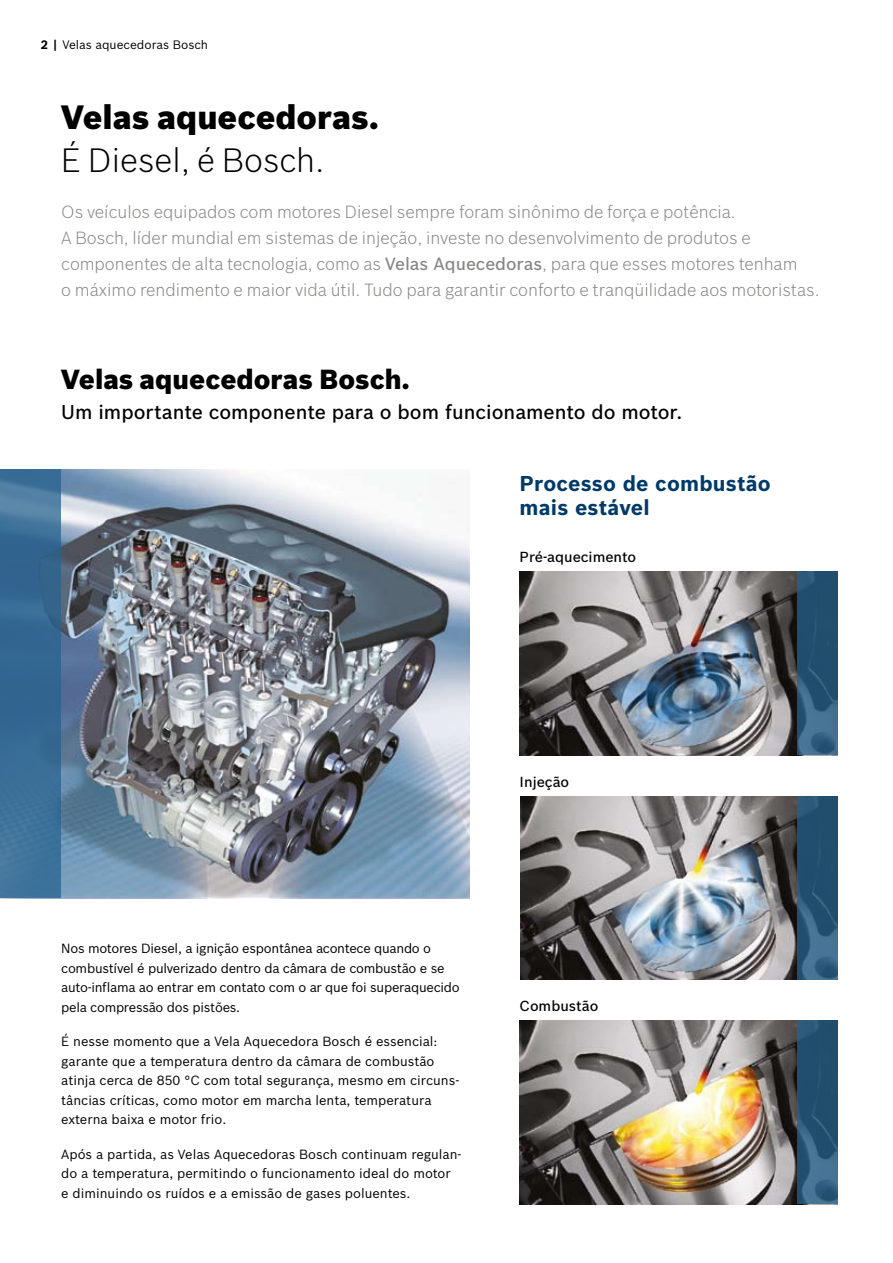
<style>
.page{position:relative;width:893px;height:1263px;background:#fff}
.page>*{position:absolute;margin:0;border:0;box-sizing:border-box;transform-origin:0 0}
.t1{font:900 33px "Bosch Sans";color:#000}
.t2{font:300 33px "Bosch Sans";color:#000}
.t3{font:900 27px "Bosch Sans";color:#000}
.t4{font:700 21px/24px "Bosch Sans";letter-spacing:.01em;color:#003a68}
.t5{font:500 19.5px "Bosch Sans";color:#000}
.t6{font:300 17.25px/26.1px "Bosch Sans";color:#878786}
.t7{font:500 14.25px "Bosch Sans";color:#000}
.t8{font:13.05px/19.5px "Bosch Sans";color:#000}
.t9{font:13.05px/19.5px "Bosch Sans";letter-spacing:-.02em;color:#000}
.t10{font:12px "Bosch Sans";color:#000}
.s1{font-weight:700}
.s2{font-weight:500}
</style>
<div class="page">
<img style="left:520px;top:571px;width:277px;height:184px">
<img style="left:520px;top:796px;width:277px;height:184px">
<img style="left:520px;top:1020px;width:277px;height:184px">
<img style="left:61px;top:469px;width:409px;height:429px">
<svg style="left:0;top:469px;width:61px;height:429px;background:#396c95"></svg>
<svg style="left:797px;top:571px;width:41px;height:184px;background:#2a5677"></svg>
<svg style="left:797px;top:796px;width:41px;height:184px;background:#295576"></svg>
<svg style="left:797px;top:1020px;width:41px;height:184px;background:#295676"></svg>
<p class="t10" style="left:41px;top:38px;width:169px"><span class="s1">2 |</span> Velas aquecedoras Bosch</p>
<h1 class="t1" style="left:61px;top:97px;width:319px">Velas aquecedoras.</h1>
<h1 class="t2" style="left:61px;top:140px;width:265px">É Diesel, é Bosch.</h1>
<p class="t6" style="left:61px;top:198px;width:760px">Os veículos equipados com motores Diesel sempre foram sinônimo de força e potência.<br>A Bosch, líder mundial em sistemas de injeção, investe no desenvolvimento de produtos e componentes de alta tecnologia, como as <span class="s2">Velas Aquecedoras</span>, para que esses motores tenham<br>o máximo rendimento e maior vida útil. Tudo para garantir conforto e tranqüilidade aos motoristas.</p>
<h2 class="t3" style="left:61px;top:363px;width:350px">Velas aquecedoras Bosch.</h2>
<h3 class="t5" style="left:61px;top:400px;width:622px">Um importante componente para o bom funcionamento do motor.</h3>
<h3 class="t4" style="left:520px;top:471px;width:253px">Processo de combustão mais estável</h3>
<p class="t7" style="left:520px;top:548px;width:118px">Pré-aquecimento</p>
<p class="t7" style="left:520px;top:773px;width:51px">Injeção</p>
<p class="t9" style="left:61px;top:939px;width:400px">Nos motores Diesel, a ignição espontânea acontece quando o combustível é pulverizado dentro da câmara de combustão e se auto-inflama ao entrar em contato com o ar que foi superaquecido pela compressão dos pistões.</p>
<p class="t8" style="left:61px;top:1031px;width:399px">É nesse momento que a Vela Aquecedora Bosch é essencial: garante que a temperatura dentro da câmara de combustão atinja cerca de 850 °C com total segurança, mesmo em circuns&shy;tâncias críticas, como motor em marcha lenta, temperatura externa baixa e motor frio.</p>
<p class="t8" style="left:61px;top:1144px;width:402px">Após a partida, as Velas Aquecedoras Bosch continuam regulan&shy;do a temperatura, permitindo o funcionamento ideal do motor<br>e diminuindo os ruídos e a emissão de gases poluentes.</p>
<p class="t7" style="left:520px;top:997px;width:80px">Combustão</p>
</div>
